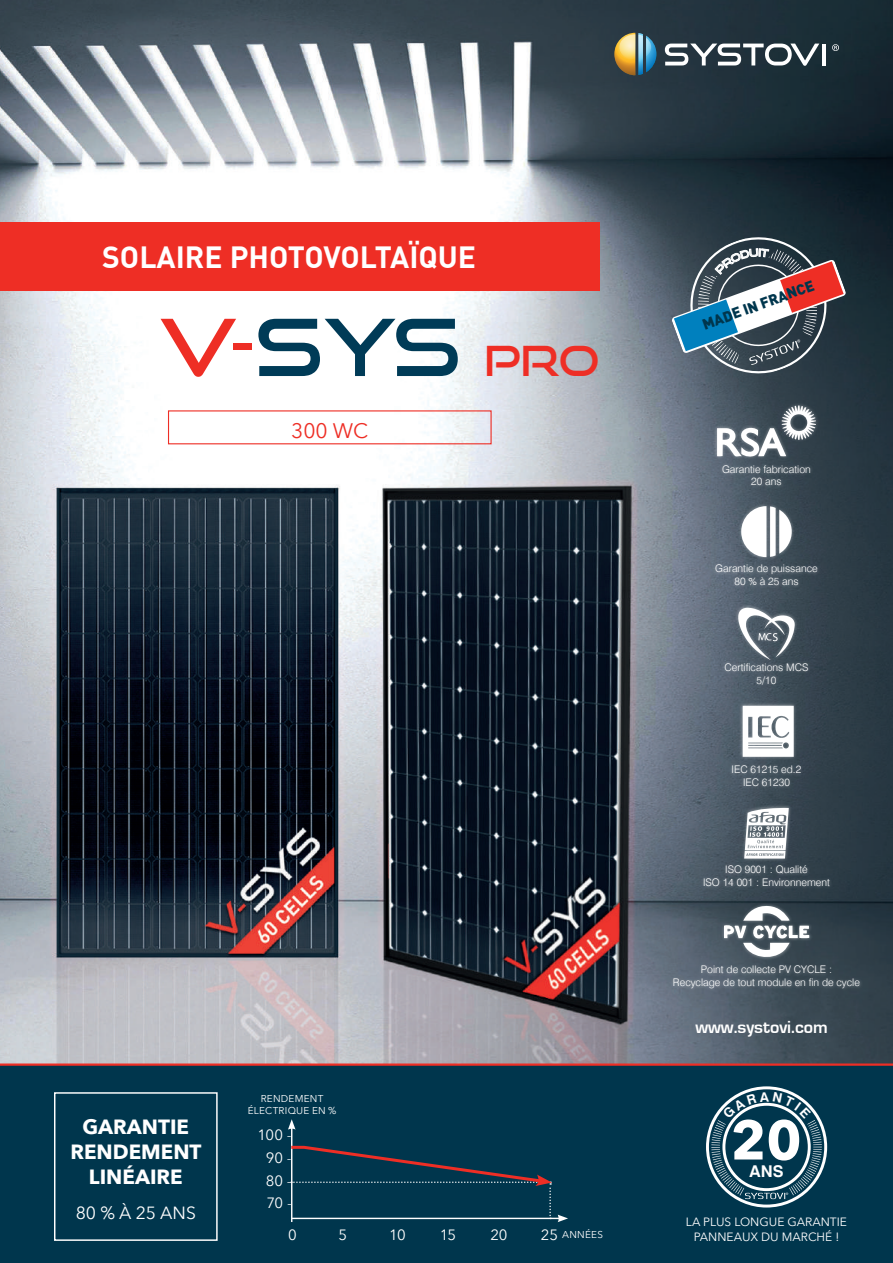
<style>
.page{position:relative;width:893px;height:1263px;background:#fff}
.page>*{position:absolute;margin:0;border:0;box-sizing:border-box;transform-origin:0 0}
.t1{font:78.75px "Good Times Rg";color:#003b57}
.t2{font:700 55.05px "Avenir Next";color:#fff}
.t3{font:700 30px "DIN Pro";color:#fff}
.t4{font:21px "Avenir Next";color:#ee2e25}
.t5{font:700 20.55px/24.6px "Avenir Next";color:#fff;text-align:center}
.t6{font:700 18px "Eurostile";color:#fff}
.t7{font:17.55px "Avenir Next";color:#fff}
.t8{font:700 16.2px "Swiss 721 BT";color:#fff}
.t9{font:14.85px/22.6px "Avenir Next";letter-spacing:-.01em;color:#fff;text-align:center}
.t10{font:900 14.7px "DIN";color:#00364d}
.t11{font:12px/14.4px "Avenir Next";color:#fff;text-align:center}
.t12{font:300 10.5px/12.6px "Swiss 721 BT";color:#fff;text-align:center}
.t13{font:9.9px/11.9px "Avenir Next";letter-spacing:.025em;color:#fff;text-align:center}
.s1{color:#ee2e25}
.s2{font-size:42px;color:#ee2e25}
</style>
<div class="page">
<img style="left:0;top:0;width:893px;height:1063px">
<div style="left:0;top:1063px;width:893px;height:200px;background:#00364d"></div>
<svg style="left:832px;top:44px;width:7px;height:7px"></svg>
<svg style="left:665px;top:44px;width:154px;height:22px"></svg>
<hr style="left:822px;top:44px;width:4px;height:21px;background:#fff">
<svg style="left:614px;top:33px;width:42px;height:42px;background:#828d76"></svg>
<div style="left:712px;top:503px;width:108px;height:85px;background:#fff;opacity:.4"></div>
<svg style="left:741px;top:506px;width:51px;height:51px"></svg>
<div style="left:729px;top:702px;width:75px;height:87px;background:#fff;opacity:.4"></div>
<svg style="left:743px;top:706px;width:51px;height:51px"></svg>
<div style="left:671px;top:903px;width:192px;height:88px;background:#fff;opacity:.4"></div>
<svg style="left:724px;top:905px;width:85px;height:56px"></svg>
<div style="left:713px;top:402px;width:106px;height:87px;background:#fff;opacity:.4"></div>
<svg style="left:717px;top:405px;width:99px;height:53px"></svg>
<div style="left:0;top:222px;width:600px;height:68px;background:#ee2e25"></div>
<div style="left:168px;top:410px;width:324px;height:34px;border:1px solid #ee2e25"></div>
<div style="left:721px;top:604px;width:90px;height:84px;background:#fff;opacity:.4"></div>
<svg style="left:738px;top:608px;width:57px;height:52px"></svg>
<div style="left:700px;top:805px;width:133px;height:84px;background:#fff;opacity:.4"></div>
<svg style="left:744px;top:807px;width:45px;height:51px"></svg>
<hr style="left:291px;top:1127px;width:1px;height:95px;background:#fff">
<svg style="left:288px;top:1119px;width:8px;height:11px"></svg>
<hr style="left:292px;top:1218px;width:268px;height:1px;background:#fff">
<svg style="left:558px;top:1214px;width:10px;height:8px"></svg>
<div style="left:54px;top:1092px;width:164px;height:149px;border:1px solid #fff"></div>
<svg style="left:288px;top:1144px;width:264px;height:75px;background:#113b50"></svg>
<svg style="left:706px;top:1086px;width:121px;height:121px;background:#285568"></svg>
<svg style="left:671px;top:229px;width:175px;height:155px;background:#5c626d"></svg>
<h3 class="t3" style="left:102px;top:237px;width:375px">SOLAIRE PHOTOVOLTAÏQUE</h3>
<h1 class="t1" style="left:159px;top:299px;width:442px"><span class="s1">V-</span>SYS <span class="s2">pro</span></h1>
<h3 class="t4" style="left:291px;top:413px;width:79px">300 WC</h3>
<h3 class="t5" style="left:71px;top:1114px;width:133px">GARANTIE<br>RENDEMENT<br>LINÉAIRE</h3>
<h3 class="t7" style="left:76px;top:1198px;width:122px">80 % À 25 ANS</h3>
<p class="t13" style="left:248px;top:1092px;width:90px">RENDEMENT<br>ÉLECTRIQUE EN %</p>
<h3 class="t9" style="left:258px;top:1123px;width:36px">100 -<br>90 -<br>80 -<br>70 -</h3>
<p class="t13" style="left:562px;top:1228px;width:42px">ANNÉES</p>
<h3 class="t9" style="left:288px;top:1222px;width:10px">0</h3>
<h3 class="t9" style="left:339px;top:1222px;width:10px">5</h3>
<h3 class="t9" style="left:389px;top:1222px;width:18px">10</h3>
<h3 class="t9" style="left:440px;top:1222px;width:18px">15</h3>
<h3 class="t9" style="left:490px;top:1222px;width:19px">20</h3>
<h3 class="t9" style="left:541px;top:1222px;width:19px">25</h3>
<h3 class="t10" style="left:700px;top:316px;width:119px;rotate:-20deg">MADE IN FRANCE</h3>
<p class="t12" style="left:722px;top:463px;width:90px">Garantie fabrication<br>20 ans</p>
<p class="t12" style="left:715px;top:562px;width:104px">Garantie de puissance<br>80 % à 25 ans</p>
<p class="t12" style="left:725px;top:661px;width:85px">Certifications MCS<br>5/10</p>
<p class="t12" style="left:732px;top:763px;width:71px">IEC 61215 ed.2<br>IEC 61230</p>
<p class="t12" style="left:703px;top:863px;width:128px">ISO 9001 : Qualité<br>ISO 14 001 : Environnement</p>
<p class="t12" style="left:673px;top:963px;width:189px">Point de collecte PV CYCLE :<br>Recyclage de tout module en fin de cycle</p>
<h3 class="t6" style="left:695px;top:1017px;width:134px">www.systovi.com</h3>
<h2 class="t2" style="left:731px;top:1092px;width:73px">20</h2>
<h3 class="t8" style="left:750px;top:1161px;width:36px">ANS</h3>
<p class="t11" style="left:686px;top:1214px;width:163px">LA PLUS LONGUE GARANTIE<br>PANNEAUX DU MARCHÉ !</p>
</div>
